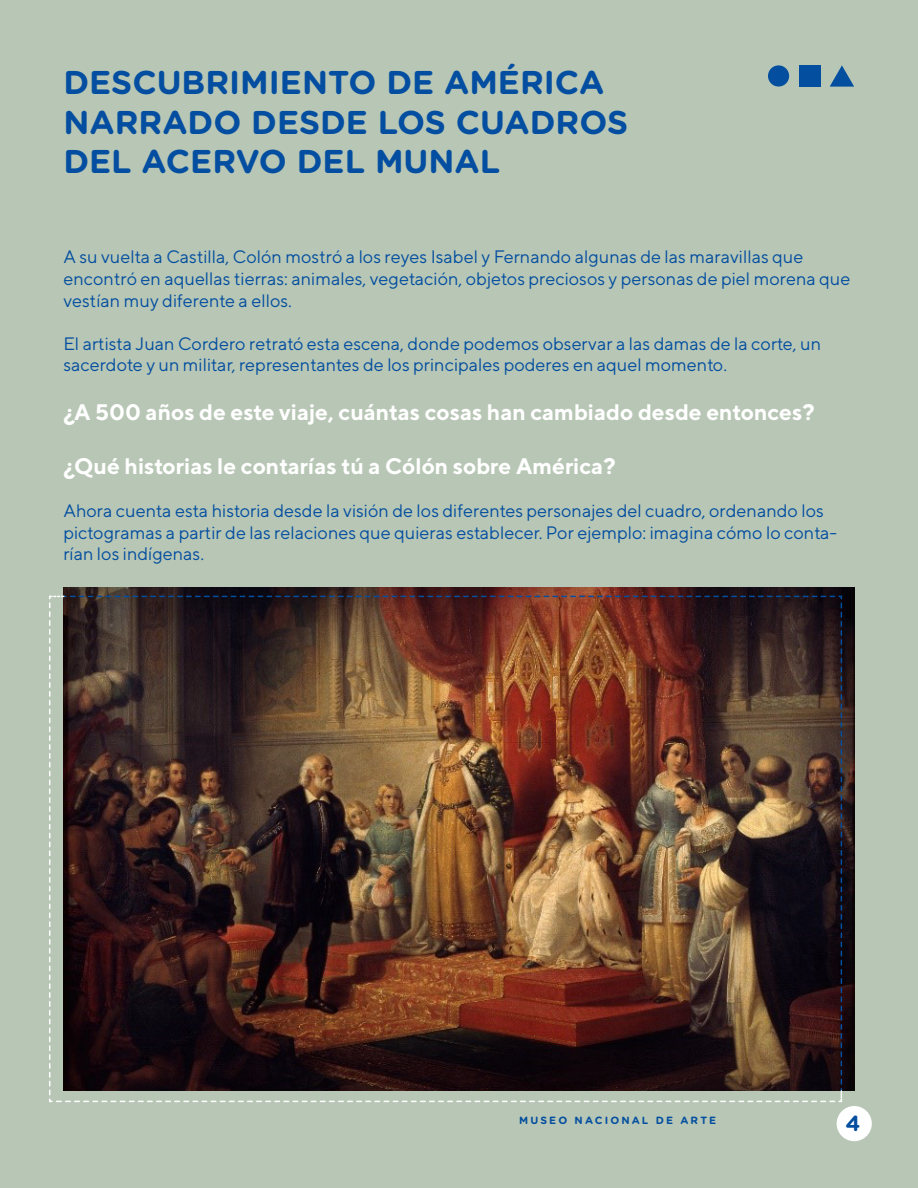
<style>
.page{position:relative;width:918px;height:1188px;background:#b8c7b5}
.page>*{position:absolute;margin:0;border:0;box-sizing:border-box;transform-origin:0 0}
.t1{font:700 33px/39.6px "Gotham Rounded";color:#034ea0}
.t2{font:700 22.5px "TT Norms";color:#fff}
.t3{font:700 21.9px "Gotham Rounded";color:#034e9f}
.t4{font:18px/21.6px "TT Norms";color:#034ea0}
.t5{font:700 10.5px "Gotham Rounded";letter-spacing:.2em;color:#034e9f}
</style>
<div class="page">
<div style="left:768px;top:65px;width:21px;height:22px;background:#034e9f;border-radius:50%"></div>
<div style="left:800px;top:65px;width:21px;height:22px;background:#034e9f"></div>
<svg style="left:830px;top:65px;width:24px;height:22px"></svg>
<div style="left:837px;top:1106px;width:35px;height:35px;background:#fff;border-radius:50%"></div>
<hr style="left:917px;top:0;width:1px;height:1188px;background:#db3e52">
<hr style="left:0;top:0;width:918px;height:1px;background:#1a2852">
<hr style="left:0;top:0;width:1px;height:1188px;background:#ffca00">
<img style="left:64px;top:587px;width:790px;height:504px">
<img style="left:49px;top:595px;width:794px;height:507px">
<h1 class="t1" style="left:63px;top:61px;width:566px">DESCUBRIMIENTO DE AMÉRICA<br>NARRADO DESDE LOS CUADROS<br>DEL ACERVO DEL MUNAL</h1>
<p class="t4" style="left:63px;top:246px;width:789px">A su vuelta a Castilla, Colón mostró a los reyes Isabel y Fernando algunas de las maravillas que encontró en aquellas tierras: animales, vegetación, objetos preciosos y personas de piel morena que vestían muy diferente a ellos.</p>
<p class="t4" style="left:63px;top:332px;width:759px">El artista Juan Cordero retrató esta escena, donde podemos observar a las damas de la corte, un sacerdote y un militar, representantes de los principales poderes en aquel momento.</p>
<p class="t2" style="left:63px;top:398px;width:753px">¿A 500 años de este viaje, cuántas cosas han cambiado desde entonces?</p>
<p class="t2" style="left:63px;top:452px;width:554px">¿Qué historias le contarías tú a Cólón sobre América?</p>
<p class="t4" style="left:63px;top:500px;width:775px">Ahora cuenta esta historia desde la visión de los diferentes personajes del cuadro, ordenando los pictogramas a partir de las relaciones que quieras establecer. Por ejemplo: imagina cómo lo conta&shy;rían los indígenas.</p>
<p class="t5" style="left:519px;top:1113px;width:199px">MUSEO NACIONAL DE ARTE</p>
<p class="t3" style="left:846px;top:1107px;width:17px">4</p>
</div>
